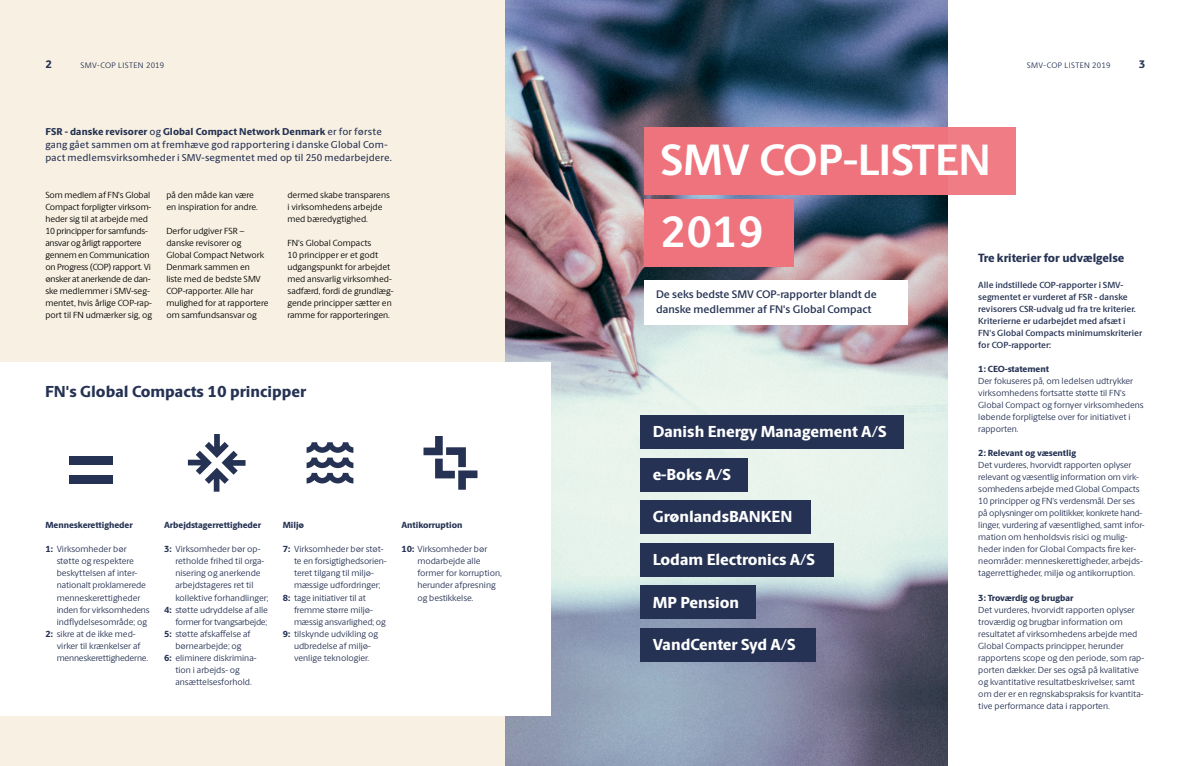
<style>
.page{position:relative;width:1191px;height:766px;background:#fff}
.page>*{position:absolute;margin:0;border:0;box-sizing:border-box;transform-origin:0 0}
.t1{font:700 44px/72px "Berling Sans";color:#fff}
.t2{font:800 16px "Berling Sans";color:#fff}
.t3{font:800 16px "Berling Sans";color:#253253}
.t4{font:800 12px "Berling Sans";color:#253253}
.t5{font:600 11px/15px "Berling Sans";color:#253253}
.t6{font:800 11px "Berling Sans";color:#253253}
.t7{font:500 10px/13px "Berling Sans";letter-spacing:.01em;color:#253253}
.t8{font:8.9px/12px "Berling Sans";color:#253253}
.t9{font:8.9px/12px "Berling Sans";color:#000}
.t10{font:8.9px/12px "Berling Sans";letter-spacing:-.02em;color:#000}
.t11{font:600 8.9px/12px "Berling Sans";color:#253253}
.t12{font:800 8.9px "Berling Sans";color:#253253}
.t13{font:8.9px "Berling Sans";letter-spacing:-.02em;color:#253253}
.t14{font:8.9px "Berling Sans";letter-spacing:-.03em;color:#253253}
.t15{font:8px "Berling Sans";letter-spacing:.05em;color:#253253}
.s1{font-weight:800}
</style>
<div class="page">
<div style="left:0;top:0;width:595px;height:765px;background:#f8f0e2"></div>
<img style="left:506px;top:0;width:441px;height:765px">
<div style="left:0;top:361px;width:550px;height:354px;background:#fff"></div>
<div style="left:644px;top:127px;width:303px;height:67px;background:#ef737c"></div>
<div style="left:947px;top:127px;width:68px;height:67px;background:#f07c85"></div>
<div style="left:644px;top:199px;width:149px;height:67px;background:#ef737c"></div>
<div style="left:640px;top:415px;width:263px;height:34px;background:#253253"></div>
<div style="left:640px;top:500px;width:170px;height:33px;background:#253253"></div>
<div style="left:640px;top:458px;width:108px;height:33px;background:#253253"></div>
<div style="left:640px;top:543px;width:193px;height:33px;background:#253253"></div>
<div style="left:640px;top:585px;width:116px;height:33px;background:#253253"></div>
<div style="left:640px;top:628px;width:176px;height:33px;background:#253253"></div>
<div style="left:644px;top:279px;width:263px;height:45px;background:#fff"></div>
<svg style="left:306px;top:442px;width:47px;height:41px"></svg>
<div style="left:69px;top:456px;width:44px;height:8px;background:#253253"></div>
<div style="left:69px;top:475px;width:44px;height:8px;background:#253253"></div>
<svg style="left:188px;top:434px;width:57px;height:57px"></svg>
<svg style="left:423px;top:436px;width:54px;height:53px"></svg>
<p class="t6" style="left:45px;top:58px;width:8px">2</p>
<p class="t15" style="left:80px;top:61px;width:85px">SMV-COP LISTEN 2019</p>
<p class="t7" style="left:45px;top:125px;width:348px"><span class="s1">FSR - danske revisorer</span> og <span class="s1">Global Compact Network Denmark</span> er for første gang gået sammen om at fremhæve god rapportering i danske Global Com&shy;pact medlemsvirksomheder i SMV-segmentet med op til 250 medarbejdere.</p>
<p class="t10" style="left:45px;top:188px;width:108px">Som medlem af FN's Global<br>Compact forpligter virksom&shy;heder sig til at arbejde med<br>10 principper for samfunds&shy;ansvar og årligt rapportere gennem en Communication on Progress (COP) rapport. Vi ønsker at anerkende de dan&shy;ske medlemmer i SMV-seg&shy;mentet, hvis årlige COP-rap&shy;port til FN udmærker sig, og</p>
<p class="t9" style="left:166px;top:188px;width:93px">på den måde kan være en inspiration for andre.</p>
<p class="t9" style="left:166px;top:224px;width:104px">Derfor udgiver FSR – danske revisorer og<br>Global Compact Network<br>Denmark sammen en<br>liste med de bedste SMV<br>COP-rapporter. Alle har mulighed for at rapportere om samfundsansvar og</p>
<p class="t9" style="left:287px;top:188px;width:104px">dermed skabe transparens i virksomhedens arbejde med bæredygtighed.</p>
<p class="t9" style="left:287px;top:236px;width:108px">FN's Global Compacts<br>10 principper er et godt udgangspunkt for arbejdet med ansvarlig virksomhed&shy;sadfærd, fordi de grundlæg&shy;gende principper sætter en ramme for rapporteringen.</p>
<h2 class="t3" style="left:45px;top:382px;width:262px">FN's Global Compacts 10 principper</h2>
<p class="t12" style="left:45px;top:519px;width:89px">Menneskerettigheder</p>
<p class="t8" style="left:45px;top:543px;width:83px"><span class="s1">1:</span> Virksomheder bør</p>
<p class="t8" style="left:57px;top:555px;width:79px">støtte og respektere</p>
<p class="t8" style="left:57px;top:567px;width:82px">beskyttelsen af inter-</p>
<p class="t8" style="left:57px;top:579px;width:91px">nationalt proklamerede</p>
<p class="t8" style="left:57px;top:591px;width:85px">menneskerettigheder</p>
<p class="t13" style="left:57px;top:604px;width:95px">inden for virksomhedens</p>
<p class="t8" style="left:57px;top:615px;width:92px">indflydelsesområde; og</p>
<p class="t8" style="left:45px;top:627px;width:92px"><span class="s1">2:</span> sikre at de ikke med-</p>
<p class="t8" style="left:57px;top:639px;width:85px">virker til krænkelser af</p>
<p class="t13" style="left:57px;top:652px;width:93px">menneskerettighederne.</p>
<p class="t12" style="left:164px;top:519px;width:99px">Arbejdstagerrettigheder</p>
<p class="t8" style="left:164px;top:543px;width:98px"><span class="s1">3:</span> Virksomheder bør op-</p>
<p class="t8" style="left:175px;top:555px;width:90px">retholde frihed til orga-</p>
<p class="t8" style="left:175px;top:567px;width:87px">nisering og anerkende</p>
<p class="t8" style="left:175px;top:579px;width:80px">arbejdstageres ret til</p>
<p class="t8" style="left:175px;top:591px;width:95px">kollektive forhandlinger;</p>
<p class="t8" style="left:164px;top:603px;width:105px"><span class="s1">4:</span> støtte udryddelse af alle</p>
<p class="t14" style="left:175px;top:616px;width:93px">former for tvangsarbejde;</p>
<p class="t8" style="left:164px;top:627px;width:88px"><span class="s1">5:</span> støtte afskaffelse af</p>
<p class="t8" style="left:175px;top:639px;width:68px">børnearbejde; og</p>
<p class="t8" style="left:164px;top:651px;width:94px"><span class="s1">6:</span> eliminere diskrimina-</p>
<p class="t8" style="left:175px;top:663px;width:66px">tion i arbejds- og</p>
<p class="t8" style="left:175px;top:675px;width:78px">ansættelsesforhold.</p>
<p class="t12" style="left:283px;top:519px;width:23px">Miljø</p>
<p class="t8" style="left:283px;top:543px;width:102px"><span class="s1">7:</span> Virksomheder bør støt-</p>
<p class="t8" style="left:294px;top:555px;width:94px">te en forsigtighedsorien-</p>
<p class="t8" style="left:294px;top:567px;width:81px">teret tilgang til miljø-</p>
<p class="t8" style="left:294px;top:579px;width:88px">mæssige udfordringer;</p>
<p class="t8" style="left:283px;top:591px;width:85px"><span class="s1">8:</span> tage initiativer til at</p>
<p class="t8" style="left:294px;top:603px;width:80px">fremme større miljø-</p>
<p class="t8" style="left:294px;top:615px;width:93px">mæssig ansvarlighed; og</p>
<p class="t8" style="left:283px;top:627px;width:97px"><span class="s1">9:</span> tilskynde udvikling og</p>
<p class="t8" style="left:294px;top:639px;width:78px">udbredelse af miljø-</p>
<p class="t8" style="left:294px;top:651px;width:77px">venlige teknologier.</p>
<p class="t12" style="left:401px;top:519px;width:63px">Antikorruption</p>
<p class="t8" style="left:417px;top:543px;width:86px;text-indent:-16px"><span class="s1">10:</span> Virksomheder bør modarbejde alle former for korruption, herunder afpresning og bestikkelse.</p>
<h1 class="t1" style="left:660px;top:123px;width:332px">SMV COP-LISTEN<br>2019</h1>
<p class="t15" style="left:1026px;top:61px;width:85px">SMV-COP LISTEN 2019</p>
<p class="t6" style="left:1139px;top:58px;width:8px">3</p>
<p class="t5" style="left:656px;top:286px;width:222px">De seks bedste SMV COP-rapporter blandt de danske medlemmer af FN's Global Compact</p>
<h2 class="t2" style="left:652px;top:421px;width:235px">Danish Energy Management A/S</h2>
<h2 class="t2" style="left:652px;top:464px;width:80px">e-Boks A/S</h2>
<h2 class="t2" style="left:652px;top:507px;width:141px">GrønlandsBANKEN</h2>
<h2 class="t2" style="left:652px;top:549px;width:164px">Lodam Electronics A/S</h2>
<h2 class="t2" style="left:652px;top:592px;width:88px">MP Pension</h2>
<h2 class="t2" style="left:652px;top:635px;width:144px">VandCenter Syd A/S</h2>
<h3 class="t4" style="left:978px;top:251px;width:147px">Tre kriterier for udvælgelse</h3>
<p class="t11" style="left:978px;top:279px;width:165px">Alle indstillede COP-rapporter i SMV&shy;segmentet er vurderet af FSR - danske revisorers CSR-udvalg ud fra tre kriterier.<br>Kriterierne er udarbejdet med afsæt i FN's Global Compacts minimumskriterier for COP-rapporter:</p>
<p class="t12" style="left:978px;top:363px;width:72px">1: CEO-statement</p>
<p class="t8" style="left:978px;top:375px;width:167px">Der fokuseres på, om ledelsen udtrykker virksomhedens fortsatte støtte til FN's Global Compact og fornyer virksomhedens løbende forpligtelse over for initiativet i rapporten.</p>
<p class="t12" style="left:978px;top:447px;width:99px">2: Relevant og væsentlig</p>
<p class="t8" style="left:978px;top:459px;width:168px">Det vurderes, hvorvidt rapporten oplyser relevant og væsentlig information om virk&shy;somhedens arbejde med Global Compacts 10 principper og FN’s verdensmål. Der ses på oplysninger om politikker, konkrete hand&shy;linger, vurdering af væsentlighed, samt infor&shy;mation om henholdsvis risici og mulig&shy;heder inden for Global Compacts fire ker&shy;neområder: menneskerettigheder, arbejds&shy;tagerrettigheder, miljø og antikorruption.</p>
<p class="t12" style="left:978px;top:591px;width:97px">3: Troværdig og brugbar</p>
<p class="t8" style="left:978px;top:603px;width:167px">Det vurderes, hvorvidt rapporten oplyser troværdig og brugbar information om resultatet af virksomhedens arbejde med Global Compacts principper, herunder rapportens scope og den periode, som rap&shy;porten dækker. Der ses også på kvalitative og kvantitative resultatbeskrivelser, samt om der er en regnskabspraksis for kvantita&shy;tive performance data i rapporten.</p>
</div>
